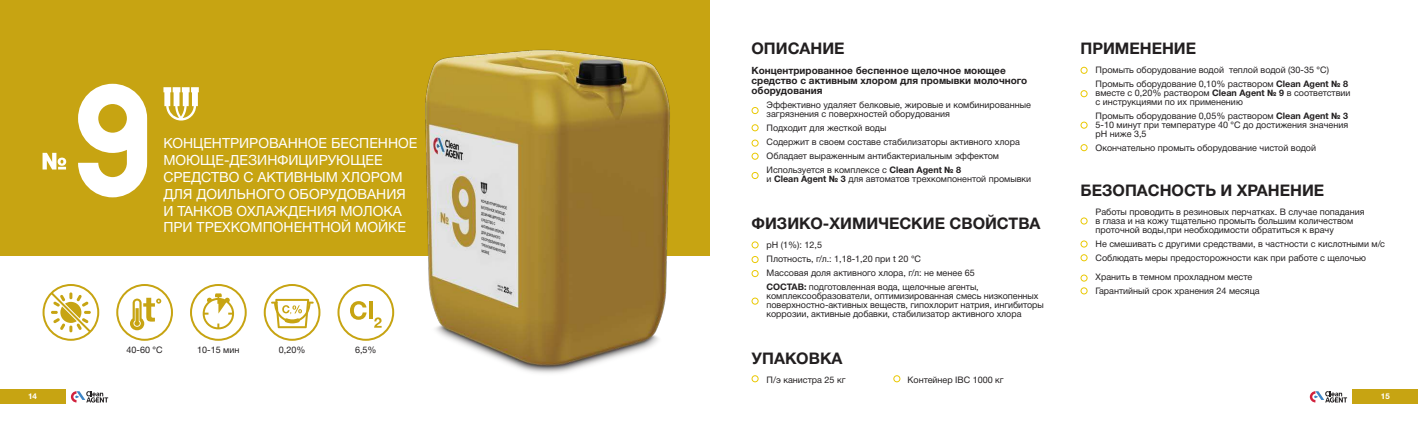
<style>
.page{position:relative;width:1418px;height:426px;background:#fff}
.page>*{position:absolute;margin:0;border:0;box-sizing:border-box;transform-origin:0 0}
.t1{font:700 16px "Helvetica Neue Cyr";color:#221f20}
.t2{font:14px/16.8px "Helvetica Neue Cyr";color:#fff}
.t3{font:700 10px/10px "Helvetica Neue Cyr";color:#221f20}
.t4{font:9px/14px "Helvetica Neue Cyr";color:#221f20}
.t5{font:700 8px "Helvetica Neue Cyr";color:#fff}
.s1{font-weight:700}
</style>
<div class="page">
<img style="left:0;top:0;width:709px;height:404px">
<svg style="left:163px;top:87px;width:36px;height:33px"></svg>
<svg style="left:71px;top:390px;width:37px;height:12px"></svg>
<div style="left:0;top:389px;width:65px;height:14px;background:#c7a412"></div>
<svg style="left:1309px;top:391px;width:37px;height:11px"></svg>
<div style="left:1352px;top:389px;width:65px;height:14px;background:#c7a412"></div>
<svg style="left:190px;top:283px;width:57px;height:57px"></svg>
<svg style="left:116px;top:283px;width:57px;height:57px"></svg>
<svg style="left:43px;top:153px;width:23px;height:16px"></svg>
<svg style="left:78px;top:84px;width:69px;height:113px"></svg>
<svg style="left:751px;top:124px;width:7px;height:7px"></svg>
<svg style="left:751px;top:107px;width:7px;height:7px"></svg>
<svg style="left:751px;top:152px;width:7px;height:7px"></svg>
<svg style="left:751px;top:139px;width:7px;height:7px"></svg>
<svg style="left:751px;top:172px;width:7px;height:7px"></svg>
<svg style="left:1080px;top:67px;width:7px;height:7px"></svg>
<svg style="left:1080px;top:121px;width:7px;height:7px"></svg>
<svg style="left:1080px;top:144px;width:7px;height:7px"></svg>
<svg style="left:1080px;top:90px;width:7px;height:7px"></svg>
<svg style="left:1080px;top:217px;width:7px;height:7px"></svg>
<svg style="left:1080px;top:254px;width:7px;height:7px"></svg>
<svg style="left:1080px;top:240px;width:7px;height:7px"></svg>
<svg style="left:1080px;top:274px;width:7px;height:7px"></svg>
<svg style="left:1080px;top:287px;width:7px;height:7px"></svg>
<svg style="left:751px;top:241px;width:7px;height:7px"></svg>
<svg style="left:751px;top:256px;width:7px;height:7px"></svg>
<svg style="left:751px;top:270px;width:7px;height:7px"></svg>
<svg style="left:751px;top:297px;width:7px;height:7px"></svg>
<svg style="left:751px;top:375px;width:7px;height:7px"></svg>
<svg style="left:893px;top:375px;width:7px;height:7px"></svg>
<svg style="left:43px;top:283px;width:56px;height:57px"></svg>
<svg style="left:337px;top:283px;width:57px;height:57px"></svg>
<svg style="left:264px;top:283px;width:56px;height:57px"></svg>
<h2 class="t2" style="left:163px;top:135px;width:255px">КОНЦЕНТРИРОВАННОЕ БЕСПЕННОЕ<br>МОЮЩЕ-ДЕЗИНФИЦИРУЮЩЕЕ<br>СРЕДСТВО С АКТИВНЫМ ХЛОРОМ<br>ДЛЯ ДОИЛЬНОГО ОБОРУДОВАНИЯ<br>И ТАНКОВ ОХЛАЖДЕНИЯ МОЛОКА<br>ПРИ ТРЕХКОМПОНЕНТНОЙ МОЙКЕ</h2>
<p class="t4" style="left:127px;top:342px;width:38px">40-60 °C</p>
<p class="t4" style="left:197px;top:342px;width:44px">10-15 мин</p>
<p class="t4" style="left:279px;top:342px;width:28px">0,20%</p>
<p class="t4" style="left:355px;top:342px;width:23px">6,5%</p>
<h1 class="t1" style="left:751px;top:39px;width:95px">ОПИСАНИЕ</h1>
<p class="t3" style="left:751px;top:65px;width:277px">Концентрированное беспенное щелочное моющее средство с активным хлором для промывки молочного оборудования</p>
<p class="t4" style="left:766px;top:100px;width:266px;line-height:9px">Эффективно удаляет белковые, жировые и комбинированные загрязнения с поверхностей оборудования</p>
<p class="t4" style="left:766px;top:121px;width:255px">Подходит для жесткой воды<br>Содержит в своем составе стабилизаторы активного хлора Обладает выраженным антибактериальным эффектом Используется в комплексе с <span class="s1">Clean Agent № 8</span></p>
<p class="t4" style="left:766px;top:172px;width:266px">и <span class="s1">Clean Agent № 3</span> для автоматов трехкомпонентой промывки</p>
<h1 class="t1" style="left:751px;top:214px;width:290px">ФИЗИКО-ХИМИЧЕСКИЕ СВОЙСТВА</h1>
<p class="t4" style="left:766px;top:237px;width:214px">pH (1%): 12,5<br>Плотность, г/л.: 1,18-1,20 при t 20 °C<br>Массовая доля активного хлора, г/л: не менее 65<br><span class="s1">СОСТАВ:</span> подготовленная вода, щелочные агенты,</p>
<p class="t4" style="left:766px;top:290px;width:279px;line-height:9px">комплексообразователи, оптимизированная смесь низкопенных поверхностно-активных веществ, гипохлорит натрия, ингибиторы коррозии, активные добавки, стабилизатор активного хлора</p>
<h1 class="t1" style="left:751px;top:348px;width:92px">УПАКОВКА</h1>
<p class="t4" style="left:766px;top:372px;width:80px">П/э канистра 25 кг</p>
<p class="t4" style="left:907px;top:372px;width:98px">Контейнер IBC 1000 кг</p>
<h1 class="t1" style="left:1080px;top:39px;width:117px">ПРИМЕНЕНИЕ</h1>
<p class="t4" style="left:1095px;top:63px;width:254px">Промыть оборудование водой теплой водой (30-35 °С)<br>Промыть оборудование 0,10% раствором <span class="s1">Clean Agent № 8</span></p>
<p class="t4" style="left:1095px;top:88px;width:256px;line-height:9px">вместе с 0,20% раствором <span class="s1">Clean Agent № 9</span> в соответствии с инструкциями по их применению</p>
<p class="t4" style="left:1095px;top:111px;width:254px;line-height:9px;text-align:justify">Промыть оборудование 0,05% раствором <span class="s1">Clean Agent № 3<br></span>5-10 минут при температуре 40 °С до достижения значения рН ниже 3,5</p>
<p class="t4" style="left:1095px;top:141px;width:222px">Окончательно промыть оборудование чистой водой</p>
<h1 class="t1" style="left:1080px;top:181px;width:245px">БЕЗОПАСНОСТЬ И ХРАНЕНИЕ</h1>
<p class="t4" style="left:1095px;top:207px;width:270px;line-height:9px">Работы проводить в резиновых перчатках. В случае попадания в глаза и на кожу тщательно промыть большим количеством проточной воды,при необходимости обратиться к врачу</p>
<p class="t4" style="left:1095px;top:236px;width:291px">Не смешивать с другими средствами, в частности с кислотными м/с<br>Соблюдать меры предосторожности как при работе с щелочью</p>
<p class="t4" style="left:1095px;top:269px;width:166px">Хранить в темном прохладном месте<br>Гарантийный срок хранения 24 месяца</p>
<p class="t5" style="left:28px;top:391px;width:10px">14</p>
<p class="t5" style="left:1380px;top:391px;width:10px">15</p>
</div>
